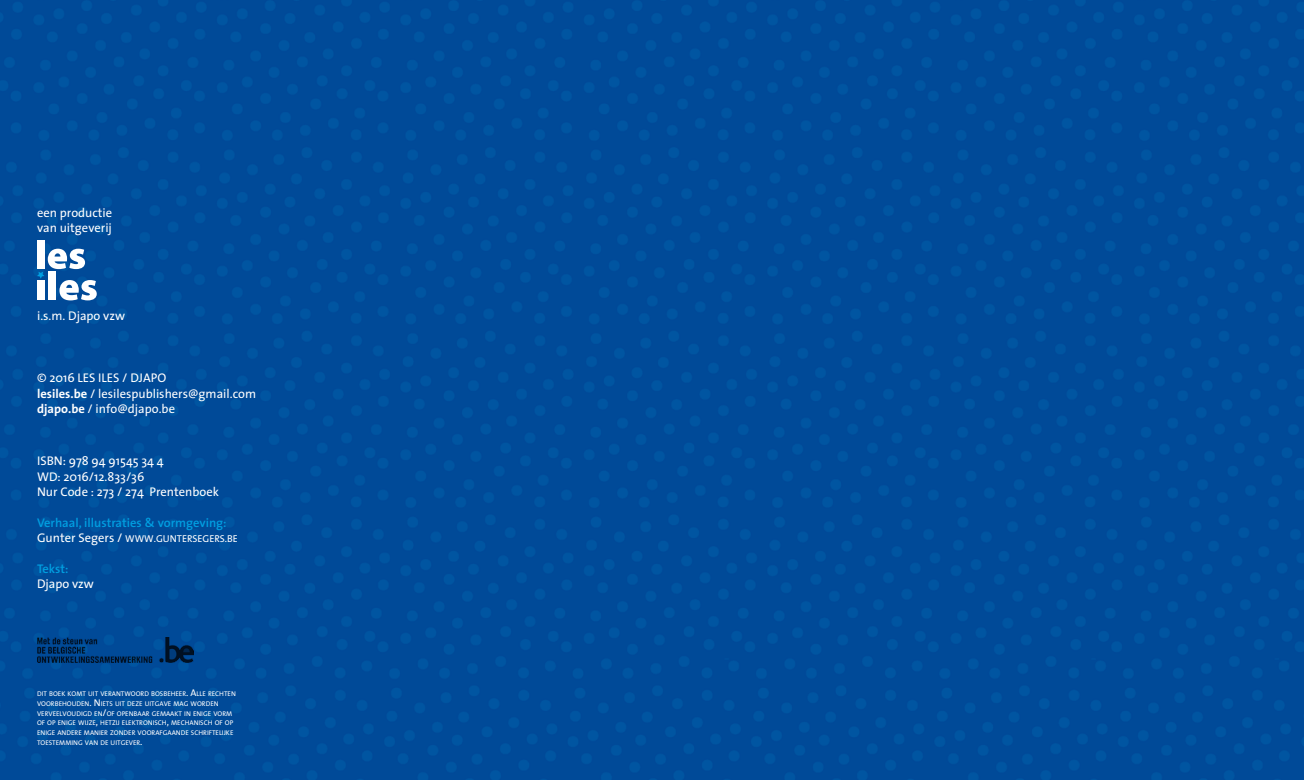
<style>
.page{position:relative;width:1304px;height:780px;background:#fff}
.page>*{position:absolute;margin:0;border:0;box-sizing:border-box;transform-origin:0 0}
.t1{font:12.6px/15.4px "The Sans";color:#fff}
.t2{font:600 12.6px/15.4px "The Sans";color:#009ee0}
.t3{font:10px "The Sans";color:#fff}
.t4{font:6.9px/9.8px "The Sans";color:#fff}
.s1{font-weight:700}
.s2{font-weight:400;color:#fff}
.s3{font-weight:400;font-size:10px;color:#fff}
.s4{font-size:9.8px}
</style>
<div class="page">
<img style="left:0;top:0;width:1304px;height:780px">
<div style="left:37px;top:240px;width:7px;height:28px;background:#fff"></div>
<svg style="left:37px;top:249px;width:60px;height:51px"></svg>
<img style="left:37px;top:637px;width:156px;height:26px">
<h1 class="t1" style="left:37px;top:204px;width:77px">een productie van uitgeverij</h1>
<h1 class="t1" style="left:37px;top:307px;width:89px">i.s.m. Djapo vzw</h1>
<h1 class="t1" style="left:37px;top:370px;width:221px">© 2016 LES ILES / DJAPO<br><span class="s1">lesiles.be</span> / lesilespublishers@gmail.com <span class="s1">djapo.be</span> / info@djapo.be</h1>
<h1 class="t1" style="left:37px;top:453px;width:183px">ISBN: 978 94 91545 34 4<br>WD: 2016/12.833/36<br>Nur Code : 273 / 274 Prentenboek</h1>
<h1 class="t2" style="left:37px;top:514px;width:191px">Verhaal, illustraties &amp; vormgeving:<br><span class="s2">Gunter Segers /</span> <span class="s3">www</span></h1>
<h2 class="t3" style="left:154px;top:530px;width:45px">.guntersege</h2>
<h2 class="t3" style="left:214px;top:530px;width:19px">rs.be</h2>
<h1 class="t2" style="left:37px;top:560px;width:33px">Tekst:</h1>
<h1 class="t1" style="left:37px;top:576px;width:58px">Djapo vzw</h1>
<p class="t4" style="left:37px;top:688px;width:200px">DIT BOEK KOMT UIT VERANTWOORD BOSBEHEER<span class="s4">. A</span>LLE RECHTEN VOORBEHOUDEN<span class="s4">. N</span> IETS UIT DEZE UITGAVE MAG WORDEN VERVEELVOUDIGD EN<span class="s4">/</span>OF OPENBAAR GEMAAKT IN ENIGE VORM OF OP ENIGE WIJZE<span class="s4">,</span> HETZIJ ELEKTRONISCH<span class="s4">,</span> MECHANISCH OF OP ENIGE ANDERE MANIER ZONDER VOORAFGAANDE SCHRIFTELIJKE TOESTEMMING VAN DE UITGEVER<span class="s4">.</span></p>
</div>
